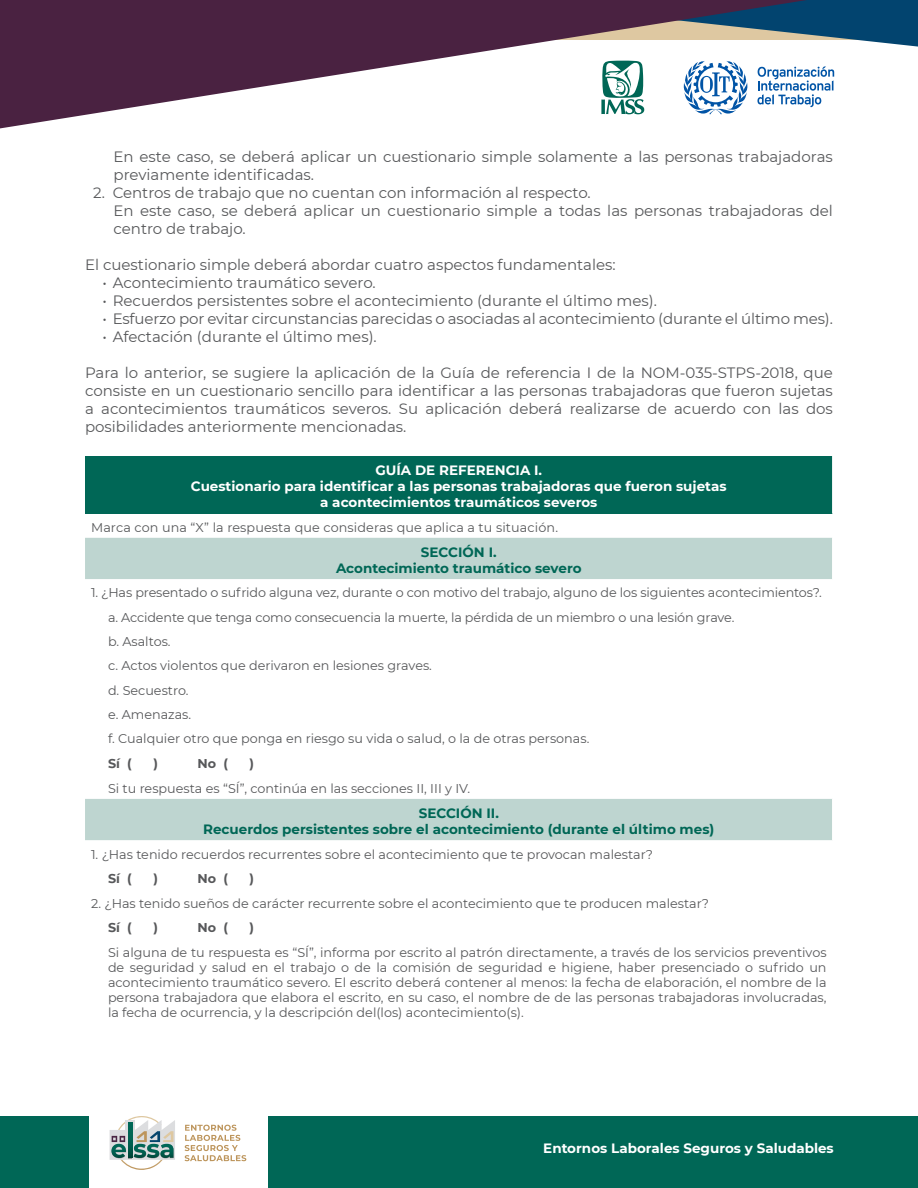
<style>
.page{position:relative;width:918px;height:1188px;background:#fff}
.page>*{position:absolute;margin:0;border:0;box-sizing:border-box;transform-origin:0 0}
.txt{font:15px/18px "Montserrat";color:#57585a}
.a{font:15px "Montserrat";color:#57585a}
.t1{font:700 13.5px/16.2px "Montserrat";color:#fff;text-align:center}
.t2{font:700 13.5px/16.2px "Montserrat";color:#006756;text-align:center}
.t3{font:12.75px/15px "Montserrat";color:#57585a;text-align:justify}
.t4{font:700 12.75px "Montserrat";color:#57585a}
</style>
<div class="page">
<div style="left:268px;top:1116px;width:650px;height:72px;background:#006756"></div>
<div style="left:0;top:1116px;width:88px;height:72px;background:#006756"></div>
<svg style="left:0;top:0;width:918px;height:129px"></svg>
<svg style="left:185px;top:1125px;width:61px;height:36px"></svg>
<svg style="left:110px;top:1116px;width:65px;height:54px"></svg>
<div style="left:85px;top:456px;width:748px;height:57px;background:#006756"></div>
<svg style="left:85px;top:538px;width:747px;height:302px"></svg>
<hr style="left:832px;top:456px;width:1px;height:57px;background:#fff">
<p class="txt" style="left:114px;top:147px;width:721px">En este caso, se deberá aplicar un cuestionario simple solamente a las personas trabajadoras previamente identificadas.</p>
<p class="a" style="left:93px;top:182px;width:499px">2. Centros de trabajo que no cuentan con información al respecto.</p>
<p class="txt" style="left:114px;top:201px;width:721px">En este caso, se deberá aplicar un cuestionario simple a todas las personas trabajadoras del centro de trabajo.</p>
<p class="txt" style="left:85px;top:255px;width:532px">El cuestionario simple deberá abordar cuatro aspectos fundamentales:</p>
<p class="txt" style="left:102px;top:273px;width:275px">• Acontecimiento traumático severo.</p>
<p class="txt" style="left:102px;top:291px;width:556px">• Recuerdos persistentes sobre el acontecimiento (durante el último mes).</p>
<p class="txt" style="left:102px;top:309px;width:732px">• Esfuerzo por evitar circunstancias parecidas o asociadas al acontecimiento (durante el último mes).</p>
<p class="txt" style="left:102px;top:327px;width:276px">• Afectación (durante el último mes).</p>
<p class="txt" style="left:85px;top:363px;width:749px;text-align:justify">Para lo anterior, se sugiere la aplicación de la Guía de referencia I de la NOM-035-STPS-2018, que consiste en un cuestionario sencillo para identificar a las personas trabajadoras que fueron sujetas a acontecimientos traumáticos severos. Su aplicación deberá realizarse de acuerdo con las dos posibilidades anteriormente mencionadas.</p>
<p class="t1" style="left:191px;top:462px;width:537px">GUÍA DE REFERENCIA I.<br>Cuestionario para identificar a las personas trabajadoras que fueron sujetas a acontecimientos traumáticos severos</p>
<p class="t3" style="left:91px;top:519px;width:469px">Marca con una “X” la respuesta que consideras que aplica a tu situación.</p>
<p class="t2" style="left:336px;top:543px;width:247px">SECCIÓN I.<br>Acontecimiento traumático severo</p>
<p class="t3" style="left:91px;top:585px;width:732px">1. ¿Has presentado o sufrido alguna vez, durante o con motivo del trabajo, alguno de los siguientes acontecimientos?.</p>
<p class="t3" style="left:108px;top:609px;width:628px">a. Accidente que tenga como consecuencia la muerte, la pérdida de un miembro o una lesión grave.</p>
<p class="t3" style="left:108px;top:634px;width:64px">b. Asaltos.</p>
<p class="t3" style="left:108px;top:658px;width:326px">c. Actos violentos que derivaron en lesiones graves.</p>
<p class="t3" style="left:108px;top:682px;width:82px">d. Secuestro.</p>
<p class="t3" style="left:108px;top:707px;width:85px">e. Amenazas.</p>
<p class="t3" style="left:108px;top:731px;width:483px">f. Cualquier otro que ponga en riesgo su vida o salud, o la de otras personas.</p>
<p class="t4" style="left:108px;top:754px;width:25px">Sí (</p>
<p class="t4" style="left:153px;top:754px;width:6px">)</p>
<p class="t4" style="left:198px;top:754px;width:32px">No (</p>
<p class="t4" style="left:250px;top:754px;width:6px">)</p>
<p class="t3" style="left:108px;top:780px;width:364px">Si tu respuesta es “SÍ”, continúa en las secciones II, III y IV.</p>
<p class="t2" style="left:203px;top:804px;width:513px">SECCIÓN II.<br>Recuerdos persistentes sobre el acontecimiento (durante el último mes)</p>
<p class="t3" style="left:91px;top:846px;width:564px">1. ¿Has tenido recuerdos recurrentes sobre el acontecimiento que te provocan malestar?</p>
<p class="t4" style="left:108px;top:869px;width:25px">Sí (</p>
<p class="t4" style="left:153px;top:869px;width:6px">)</p>
<p class="t4" style="left:198px;top:869px;width:32px">No (</p>
<p class="t4" style="left:250px;top:869px;width:6px">)</p>
<p class="t3" style="left:91px;top:895px;width:620px">2. ¿Has tenido sueños de carácter recurrente sobre el acontecimiento que te producen malestar?</p>
<p class="t4" style="left:108px;top:919px;width:25px">Sí (</p>
<p class="t4" style="left:153px;top:919px;width:6px">)</p>
<p class="t4" style="left:198px;top:919px;width:32px">No (</p>
<p class="t4" style="left:250px;top:919px;width:6px">)</p>
<p class="t3" style="left:108px;top:945px;width:720px">Si alguna de tu respuesta es “SÍ”, informa por escrito al patrón directamente, a través de los servicios preventivos de seguridad y salud en el trabajo o de la comisión de seguridad e higiene, haber presenciado o sufrido un acontecimiento traumático severo. El escrito deberá contener al menos: la fecha de elaboración, el nombre de la persona trabajadora que elabora el escrito, en su caso, el nombre de de las personas trabajadoras involucradas, la fecha de ocurrencia, y la descripción del(los) acontecimiento(s).</p>
<p class="t1" style="left:543px;top:1139px;width:292px">Entornos Laborales Seguros y Saludables</p>
</div>
